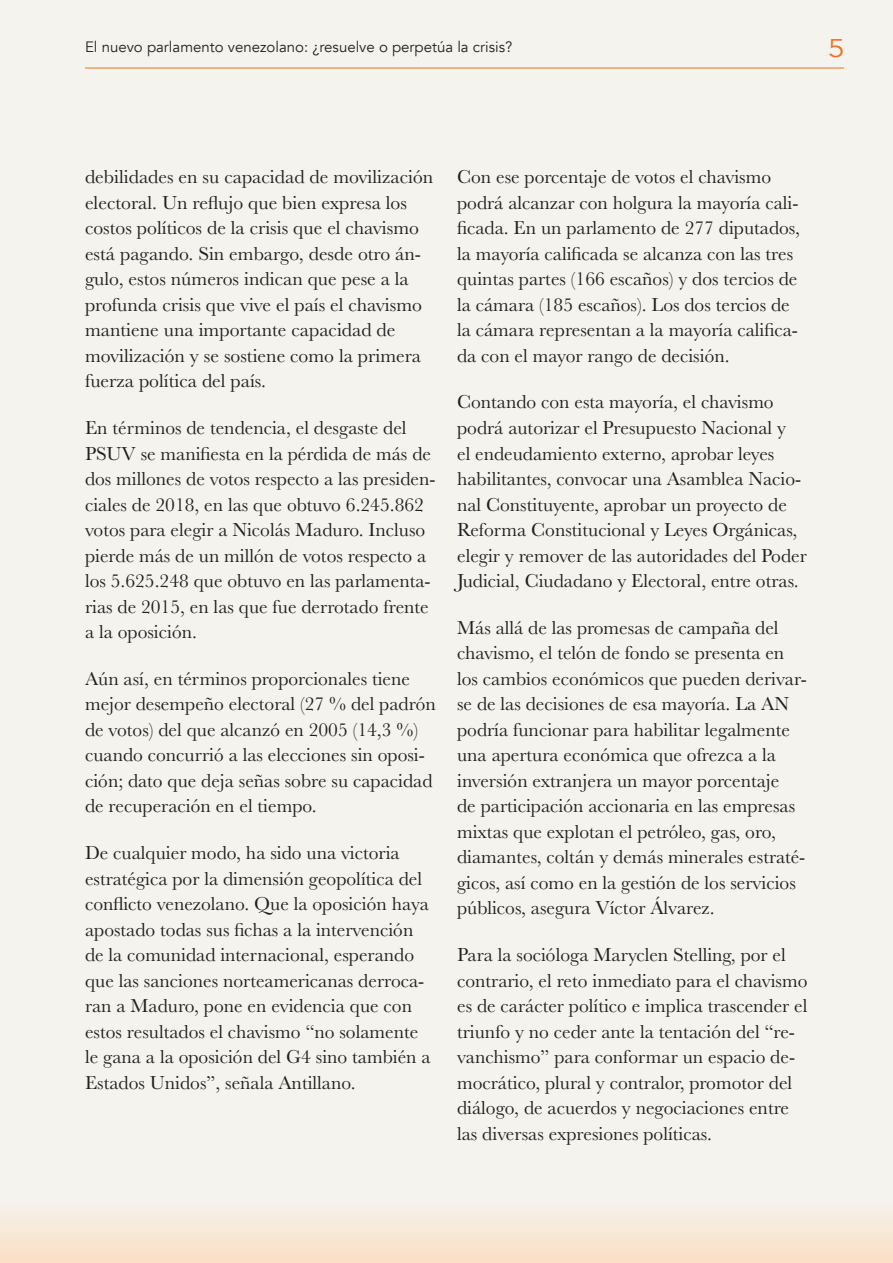
<style>
.page{position:relative;width:893px;height:1263px;background:#f4f3ed}
.page>*{position:absolute;margin:0;border:0;box-sizing:border-box;transform-origin:0 0}
.t1{font:300 25.5px "Avenir";color:#f36e21;scale:1.2 1}
.TEXTO{font:19.5px/25.5px "Baskerville";color:#231f20}
.t2{font:15px "Avenir";color:#231f20}
</style>
<div class="page">
<div style="left:0;top:1200px;width:893px;height:63px;background:linear-gradient(to bottom,#f4f3ec,#fbdec6)"></div>
<hr style="left:85px;top:68px;width:759px;height:1px;background:#f36e21">
<p class="t2" style="left:85px;top:38px;width:429px">El nuevo parlamento venezolano: ¿resuelve o perpetúa la crisis?</p>
<h1 class="t1" style="left:828px;top:34px;width:15px">5</h1>
<p class="TEXTO" style="left:85px;top:164px;width:350px">debilidades en su capacidad de movilización electoral. Un reflujo que bien expresa los costos políticos de la crisis que el chavismo está pagando. Sin embargo, desde otro án&shy;gulo, estos números indican que pese a la profunda crisis que vive el país el chavismo mantiene una importante capacidad de movilización y se sostiene como la primera fuerza política del país.</p>
<p class="TEXTO" style="left:85px;top:415px;width:352px">En términos de tendencia, el desgaste del PSUV se manifiesta en la pérdida de más de dos millones de votos respecto a las presiden&shy;ciales de 2018, en las que obtuvo 6.245.862 votos para elegir a Nicolás Maduro. Incluso pierde más de un millón de votos respecto a los 5.625.248 que obtuvo en las parlamenta&shy;rias de 2015, en las que fue derrotado frente a la oposición.</p>
<p class="TEXTO" style="left:85px;top:666px;width:352px">Aún así, en términos proporcionales tiene mejor desempeño electoral (27 % del padrón de votos) del que alcanzó en 2005 (14,3 %) cuando concurrió a las elecciones sin oposi&shy;ción; dato que deja señas sobre su capacidad de recuperación en el tiempo.</p>
<p class="TEXTO" style="left:85px;top:840px;width:347px">De cualquier modo, ha sido una victoria estratégica por la dimensión geopolítica del conflicto venezolano. Que la oposición haya apostado todas sus fichas a la intervención de la comunidad internacional, esperando que las sanciones norteamericanas derroca&shy;ran a Maduro, pone en evidencia que con estos resultados el chavismo “no solamente le gana a la oposición del G4 sino también a Estados Unidos”, señala Antillano.</p>
<p class="TEXTO" style="left:457px;top:164px;width:344px">Con ese porcentaje de votos el chavismo podrá alcanzar con holgura la mayoría cali&shy;ficada. En un parlamento de 277 diputados, la mayoría calificada se alcanza con las tres quintas partes (166 escaños) y dos tercios de la cámara (185 escaños). Los dos tercios de la cámara representan a la mayoría califica&shy;da con el mayor rango de decisión.</p>
<p class="TEXTO" style="left:457px;top:390px;width:351px">Contando con esta mayoría, el chavismo podrá autorizar el Presupuesto Nacional y<br>el endeudamiento externo, aprobar leyes habilitantes, convocar una Asamblea Nacio&shy;nal Constituyente, aprobar un proyecto de Reforma Constitucional y Leyes Orgánicas, elegir y remover de las autoridades del Poder Judicial, Ciudadano y Electoral, entre otras.</p>
<p class="TEXTO" style="left:457px;top:615px;width:351px">Más allá de las promesas de campaña del chavismo, el telón de fondo se presenta en los cambios económicos que pueden derivar&shy;se de las decisiones de esa mayoría. La AN podría funcionar para habilitar legalmente una apertura económica que ofrezca a la inversión extranjera un mayor porcentaje<br>de participación accionaria en las empresas mixtas que explotan el petróleo, gas, oro, diamantes, coltán y demás minerales estraté&shy;gicos, así como en la gestión de los servicios públicos, asegura Víctor Álvarez.</p>
<p class="TEXTO" style="left:457px;top:942px;width:352px">Para la socióloga Maryclen Stelling, por el contrario, el reto inmediato para el chavismo es de carácter político e implica trascender el triunfo y no ceder ante la tentación del “re&shy;vanchismo” para conformar un espacio de&shy;mocrático, plural y contralor, promotor del diálogo, de acuerdos y negociaciones entre las diversas expresiones políticas.</p>
</div>
